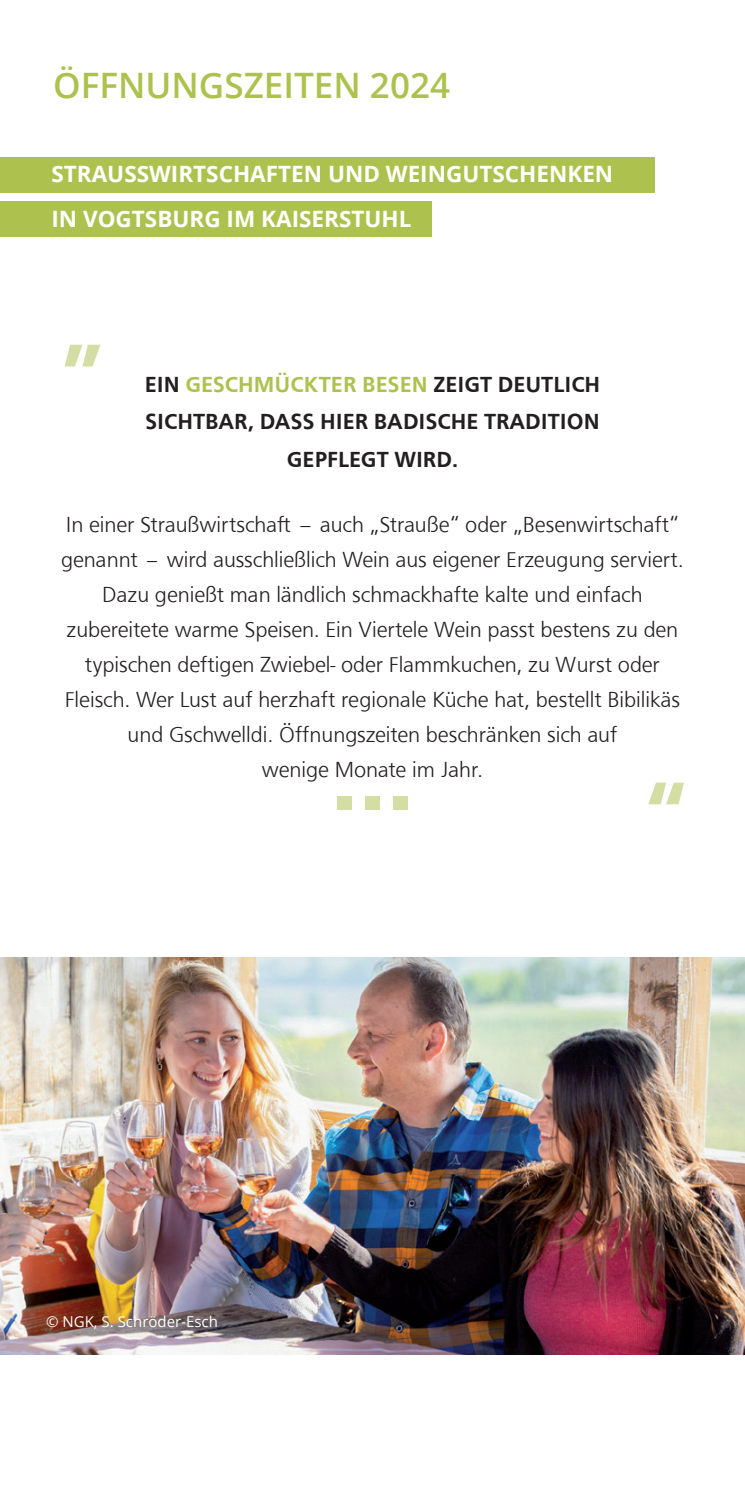
<style>
.page{position:relative;width:745px;height:1489px;background:#fff}
.page>*{position:absolute;margin:0;border:0;box-sizing:border-box;transform-origin:0 0}
.t1{font:500 105px "Front Page Pro";color:#d3dda4}
.t2{font:500 90.5px "Front Page Pro";color:#d3dda4}
.t3{font:600 35px "Open Sans";color:#adc24e}
.t4{font:300 22.5px/35px "Front Page Pro";letter-spacing:-.005em;color:#231f20;text-align:center}
.t5{font:500 22.5px/37.5px "Front Page Pro";color:#231f20;text-align:center}
.t6{font:700 22.5px/45px "Open Sans";color:#fff}
.t7{font:15px "Open Sans";color:#fff}
.s1{color:#adc24e}
</style>
<div class="page">
<img style="left:0;top:957px;width:744px;height:397px">
<div style="left:0;top:157px;width:654px;height:35px;background:#adc24e"></div>
<div style="left:0;top:202px;width:431px;height:35px;background:#adc24e"></div>
<h3 class="t3" style="left:53px;top:61px;width:398px">ÖFFNUNGSZEITEN 2024</h3>
<p class="t6" style="left:51px;top:151px;width:563px">STRAUSSWIRTSCHAFTEN UND WEINGUTSCHENKEN<br>IN VOGTSBURG IM KAISERSTUHL</p>
<h2 class="t2" style="left:62px;top:260px;width:43px">„</h2>
<p class="t5" style="left:145px;top:364px;width:456px">EIN <span class="s1">GESCHMÜCKTER BESEN</span> ZEIGT DEUTLICH<br>SICHTBAR, DASS HIER BADISCHE TRADITION<br>GEPFLEGT WIRD.</p>
<p class="t4" style="left:61px;top:505px;width:623px">In einer Straußwirtschaft – auch „Strauße“ oder „Besenwirtschaft“ genannt – wird ausschließlich Wein aus eigener Erzeugung serviert.<br>Dazu genießt man ländlich schmackhafte kalte und einfach zubereitete warme Speisen. Ein Viertele Wein passt bestens zu den typischen deftigen Zwiebel- oder Flammkuchen, zu Wurst oder Fleisch. Wer Lust auf herzhaft regionale Küche hat, bestellt Bibilikäs und Gschwelldi. Öffnungszeiten beschränken sich auf<br>wenige Monate im Jahr.</p>
<h2 class="t2" style="left:645px;top:751px;width:43px">“</h2>
<h1 class="t1" style="left:330px;top:697px;width:86px">...</h1>
<p class="t7" style="left:46px;top:1311px;width:173px">© NGK, S. Schröder-Esch</p>
</div>
